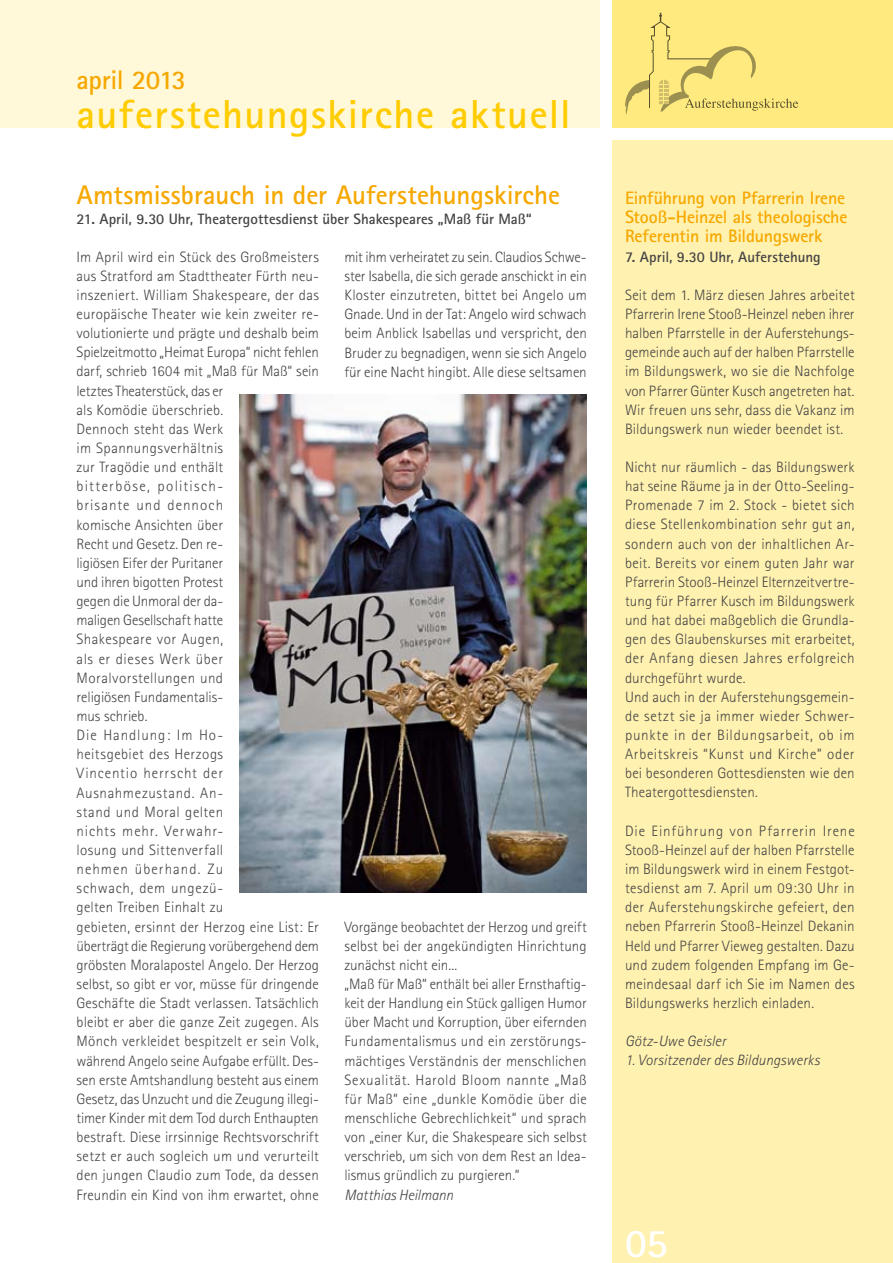
<style>
.page{position:relative;width:893px;height:1263px;background:#fff}
.page>*{position:absolute;margin:0;border:0;box-sizing:border-box;transform-origin:0 0}
.t1{font:700 40.5px "Rotis Sans Serif";letter-spacing:.035em;color:#fc0}
.t2{font:700 40.5px "Rotis Sans Serif";color:#fff}
.t3{font:700 27px "Rotis Sans Serif";color:#f6a800}
.t4{font:700 27px "Rotis Sans Serif";letter-spacing:-.02em;color:#f6a800}
.t5{font:700 18px/19.2px "Rotis Sans Serif";letter-spacing:-.01em;color:#f6a800;text-align:justify}
.t6{font:300 15px/19.2px "Rotis Sans Serif";letter-spacing:.01em;color:#454445;text-align:justify}
.t7{font:700 15px "Rotis Sans Serif";color:#454445}
.t8{font:italic 300 15px "Rotis Sans Serif";letter-spacing:.005em;color:#454445}
</style>
<div class="page">
<div style="left:612px;top:0;width:281px;height:128px;background:#ffea7f"></div>
<div style="left:0;top:0;width:600px;height:128px;background:#fff8d9"></div>
<div style="left:612px;top:140px;width:281px;height:1123px;background:#fff1af"></div>
<svg style="left:625px;top:13px;width:173px;height:102px"></svg>
<img style="left:239px;top:395px;width:348px;height:498px">
<h2 class="t4" style="left:77px;top:63px;width:111px">april 2013</h2>
<h1 class="t1" style="left:77px;top:88px;width:496px">auferstehungskirche aktuell</h1>
<h2 class="t3" style="left:77px;top:178px;width:485px">Amtsmissbrauch in der Auferstehungskirche</h2>
<p class="t7" style="left:77px;top:209px;width:457px">21. April, 9.30 Uhr, Theatergottesdienst über Shakespeares „Maß für Maß“</p>
<p class="t5" style="left:625px;top:188px;width:224px">Einführung von Pfarrerin Irene Stooß-Heinzel als theologische Referentin im Bildungswerk</p>
<p class="t6" style="left:77px;top:247px;width:244px">Im April wird ein Stück des Großmeisters</p>
<p class="t7" style="left:625px;top:247px;width:197px">7. April, 9.30 Uhr, Auferstehung</p>
<p class="t6" style="left:77px;top:266px;width:244px;text-align:left">aus Stratford am Stadttheater Fürth neu&shy;inszeniert. William Shakespeare, der das europäische Theater wie kein zweiter re&shy;volutionierte und prägte und deshalb beim<br>Spielzeitmotto „Heimat Europa“ nicht fehlen darf, schrieb 1604 mit „Maß für Maß“ sein letztes Theaterstück, das er<br>als Komödie überschrieb.<br>Dennoch steht das Werk<br>im Spannungsverhältnis<br>zur Tragödie und enthält<br>bitterböse, politisch-<br>brisante und dennoch<br>komische Ansichten über<br>Recht und Gesetz. Den re-<br>ligiösen Eifer der Puritaner<br>und ihren bigotten Protest<br>gegen die Unmoral der da-<br>maligen Gesellschaft hatte<br>Shakespeare vor Augen,<br>als er dieses Werk über<br>Moralvorstellungen und<br>religiösen Fundamentalis-<br>mus schrieb.<br>Die Handlung: Im Ho-<br>heitsgebiet des Herzogs<br>Vincentio herrscht der<br>Ausnahmezustand. An-<br>stand und Moral gelten<br>nichts mehr. Verwahr-<br>losung und Sittenverfall<br>nehmen überhand. Zu<br>schwach, dem ungezü-<br>gelten Treiben Einhalt zu<br>gebieten, ersinnt der Herzog eine List: Er überträgt die Regierung vorübergehend dem gröbsten Moralapostel Angelo. Der Herzog selbst, so gibt er vor, müsse für dringende<br>Geschäfte die Stadt verlassen. Tatsächlich bleibt er aber die ganze Zeit zugegen. Als<br>Mönch verkleidet bespitzelt er sein Volk, während Angelo seine Aufgabe erfüllt. Des&shy;sen erste Amtshandlung besteht aus einem<br>Gesetz, das Unzucht und die Zeugung illegi&shy;timer Kinder mit dem Tod durch Enthaupten bestraft. Diese irrsinnige Rechtsvorschrift setzt er auch sogleich um und verurteilt den jungen Claudio zum Tode, da dessen<br>Freundin ein Kind von ihm erwartet, ohne</p>
<p class="t6" style="left:344px;top:247px;width:244px">mit ihm verheiratet zu sein. Claudios Schwe&shy;ster Isabella, die sich gerade anschickt in ein Kloster einzutreten, bittet bei Angelo um Gnade. Und in der Tat: Angelo wird schwach beim Anblick Isabellas und verspricht, den Bruder zu begnadigen, wenn sie sich Angelo für eine Nacht hingibt. Alle diese seltsamen</p>
<p class="t6" style="left:625px;top:285px;width:231px">Seit dem 1. März diesen Jahres arbeitet Pfarrerin Irene Stooß-Heinzel neben ihrer halben Pfarrstelle in der Auferstehungs&shy;gemeinde auch auf der halben Pfarrstelle im Bildungswerk, wo sie die Nachfolge von Pfarrer Günter Kusch angetreten hat.<br>Wir freuen uns sehr, dass die Vakanz im Bildungswerk nun wieder beendet ist.</p>
<p class="t6" style="left:625px;top:457px;width:231px;text-align:left">Nicht nur räumlich - das Bildungswerk hat seine Räume ja in der Otto-Seeling-Promenade 7 im 2. Stock - bietet sich diese Stellenkombination sehr gut an, sondern auch von der inhaltlichen Ar&shy;beit. Bereits vor einem guten Jahr war Pfarrerin Stooß-Heinzel Elternzeitvertre&shy;tung für Pfarrer Kusch im Bildungswerk und hat dabei maßgeblich die Grundla&shy;gen des Glaubenskurses mit erarbeitet, der Anfang diesen Jahres erfolgreich durchgeführt wurde.<br>Und auch in der Auferstehungsgemein&shy;de setzt sie ja immer wieder Schwer&shy;punkte in der Bildungsarbeit, ob im Arbeitskreis “Kunst und Kirche” oder bei besonderen Gottesdiensten wie den Theatergottesdiensten.</p>
<p class="t6" style="left:625px;top:821px;width:231px">Die Einführung von Pfarrerin Irene Stooß-Heinzel auf der halben Pfarrstelle im Bildungswerk wird in einem Festgot&shy;tesdienst am 7. April um 09:30 Uhr in der Auferstehungskirche gefeiert, den neben Pfarrerin Stooß-Heinzel Dekanin Held und Pfarrer Vieweg gestalten. Dazu und zudem folgenden Empfang im Ge&shy;meindesaal darf ich Sie im Namen des Bildungswerks herzlich einladen.</p>
<p class="t8" style="left:625px;top:1032px;width:102px">Götz-Uwe Geisler</p>
<p class="t8" style="left:625px;top:1052px;width:196px">1. Vorsitzender des Bildungswerks</p>
<p class="t6" style="left:344px;top:917px;width:244px;text-align:left">Vorgänge beobachtet der Herzog und greift selbst bei der angekündigten Hinrichtung zunächst nicht ein...<br>„Maß für Maß“ enthält bei aller Ernsthaftig&shy;keit der Handlung ein Stück galligen Humor über Macht und Korruption, über eifernden Fundamentalismus und ein zerstörungs&shy;mächtiges Verständnis der menschlichen Sexualität. Harold Bloom nannte „Maß für Maß“ eine „dunkle Komödie über die menschliche Gebrechlichkeit“ und sprach von „einer Kur, die Shakespeare sich selbst verschrieb, um sich von dem Rest an Idea&shy;lismus gründlich zu purgieren.“</p>
<p class="t8" style="left:344px;top:1186px;width:110px">Matthias Heilmann</p>
<h1 class="t2" style="left:625px;top:1217px;width:44px">05</h1>
</div>
